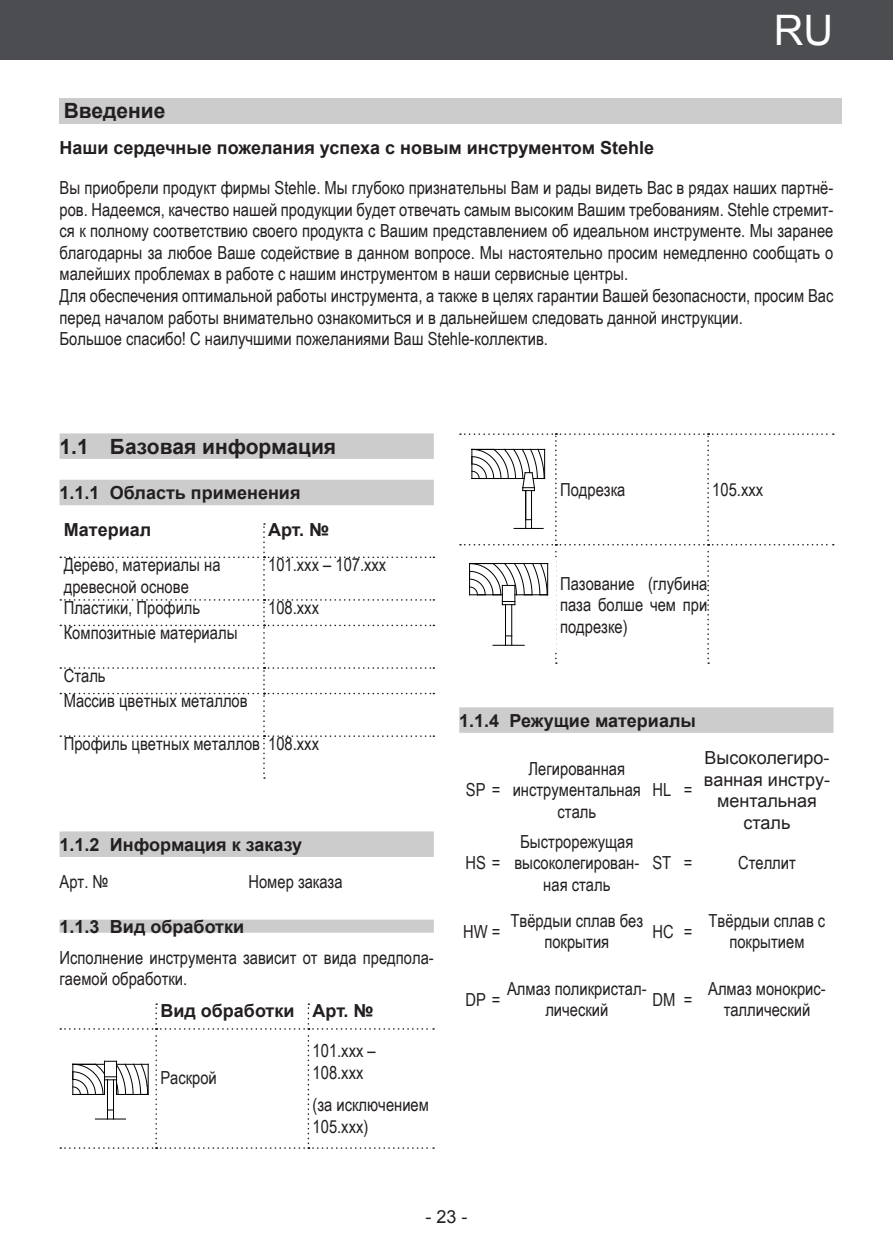
<style>
.page{position:relative;width:893px;height:1259px;background:#fff}
.page>*{position:absolute;margin:0;border:0;box-sizing:border-box;transform-origin:0 0}
.t1{font:42px "Arial";color:#fff}
.t2{font:700 21px "Arial";color:#231f20}
.t3{font:18px/21.6px "Arial Narrow";color:#231f20}
.t4{font:700 18px/37.2px "Arial";color:#231f20}
.t5{font:18px/21.6px "Arial";color:#231f20;text-align:center}
</style>
<div class="page">
<div style="left:0;top:0;width:893px;height:60px;background:#4b4d51"></div>
<div style="left:60px;top:831px;width:374px;height:26px;background:#ccc"></div>
<svg style="left:60px;top:919px;width:374px;height:13px;background:#cecece"></svg>
<svg style="left:60px;top:1003px;width:374px;height:145px"></svg>
<svg style="left:60px;top:433px;width:374px;height:72px"></svg>
<svg style="left:60px;top:523px;width:374px;height:256px"></svg>
<div style="left:60px;top:98px;width:782px;height:25px;background:#ccc"></div>
<svg style="left:460px;top:433px;width:374px;height:231px"></svg>
<div style="left:459px;top:707px;width:374px;height:26px;background:#ccc"></div>
<h1 class="t1" style="left:774px;top:3px;width:61px">RU</h1>
<p class="t2" style="left:64px;top:97px;width:103px">Введение</p>
<p class="t4" style="left:60px;top:130px;width:596px">Наши сердечные пожелания успеха с новым инструментом Stehle</p>
<p class="t3" style="left:60px;top:176px;width:775px">Вы приобрели продукт фирмы Stehle. Мы глубоко признательны Вам и рады видеть Вас в рядах наших партнё&shy;ров. Надеемся, качество нашей продукции будет отвечать самым высоким Вашим требованиям. Stehle стремит&shy;ся к полному соответствию своего продукта с Вашим представлением об идеальном инструменте. Мы заранее благодарны за любое Ваше содействие в данном вопросе. Мы настоятельно просим немедленно сообщать о малейших проблемах в работе с нашим инструментом в наши сервисные центры.<br>Для обеспечения оптимальной работы инструмента, а также в целях гарантии Вашей безопасности, просим Вас перед началом работы внимательно ознакомиться и в дальнейшем следовать данной инструкции.<br>Большое спасибо! С наилучшими пожеланиями Ваш Stehle-коллектив.</p>
<p class="t2" style="left:60px;top:432px;width:278px">1.1 Базовая информация</p>
<p class="t4" style="left:60px;top:475px;width:243px">1.1.1 Область применения<br>Материал</p>
<p class="t4" style="left:268px;top:512px;width:63px">Арт. №</p>
<p class="t3" style="left:64px;top:553px;width:158px">Дерево, материалы на древесной основе</p>
<p class="t3" style="left:268px;top:553px;width:120px">101.xxx – 107.xxx</p>
<p class="t3" style="left:64px;top:596px;width:138px">Пластики, Профиль</p>
<p class="t3" style="left:268px;top:596px;width:52px">108.xxx</p>
<p class="t3" style="left:64px;top:621px;width:175px">Композитные материалы</p>
<p class="t3" style="left:64px;top:662px;width:185px;line-height:25.5px">Сталь<br>Массив цветных металлов</p>
<p class="t3" style="left:64px;top:732px;width:257px">Профиль цветных металлов 108.xxx</p>
<p class="t4" style="left:60px;top:826px;width:244px">1.1.2 Информация к заказу</p>
<p class="t3" style="left:60px;top:870px;width:50px">Арт. №</p>
<p class="t3" style="left:248px;top:870px;width:96px">Номер заказа</p>
<p class="t4" style="left:60px;top:908px;width:186px">1.1.3 Вид обработки</p>
<p class="t3" style="left:60px;top:946px;width:376px">Исполнение инструмента зависит от вида предпола&shy;гаемой обработки.</p>
<p class="t4" style="left:160px;top:992px;width:215px">Вид обработки Арт. №</p>
<p class="t3" style="left:160px;top:1066px;width:58px">Раскрой</p>
<p class="t3" style="left:313px;top:1039px;width:65px">101.xxx –<br>108.xxx</p>
<p class="t3" style="left:313px;top:1093px;width:118px">(за исключением<br>105.xxx)</p>
<p class="t3" style="left:560px;top:478px;width:67px">Подрезка</p>
<p class="t3" style="left:712px;top:478px;width:52px">105.xxx</p>
<p class="t3" style="left:560px;top:572px;width:149px;text-align:justify">Пазование (глубина паза болше чем при подрезке)</p>
<p class="t4" style="left:459px;top:702px;width:238px">1.1.4 Режущие материалы</p>
<p class="t3" style="left:466px;top:778px;width:36px">SP =</p>
<p class="t3" style="left:513px;top:757px;width:130px;text-align:center">Легированная инструментальная сталь</p>
<p class="t3" style="left:652px;top:778px;width:42px">HL =</p>
<p class="t5" style="left:704px;top:747px;width:128px">Высоколегиро&shy;ванная инстру&shy;ментальная сталь</p>
<p class="t3" style="left:465px;top:851px;width:37px">HS =</p>
<p class="t3" style="left:514px;top:830px;width:127px;text-align:center">Быстрорежущая высоколегирован&shy;ная сталь</p>
<p class="t3" style="left:652px;top:851px;width:42px">ST =</p>
<p class="t3" style="left:738px;top:851px;width:59px">Стеллит</p>
<p class="t3" style="left:463px;top:919px;width:39px">HW =</p>
<p class="t3" style="left:510px;top:909px;width:134px;text-align:center">Твёрдыи сплав без покрытия</p>
<p class="t3" style="left:652px;top:919px;width:42px">HC =</p>
<p class="t3" style="left:709px;top:909px;width:118px;text-align:center">Твёрдыи сплав с покрытием</p>
<p class="t3" style="left:465px;top:987px;width:37px">DP =</p>
<p class="t3" style="left:507px;top:977px;width:141px;text-align:center">Алмаз поликристал&shy;лический</p>
<p class="t3" style="left:652px;top:987px;width:42px">DM =</p>
<p class="t3" style="left:708px;top:977px;width:119px;text-align:center">Алмаз монокрис&shy;таллический</p>
<p class="t5" style="left:425px;top:1206px;width:44px">- 23 -</p>
</div>
